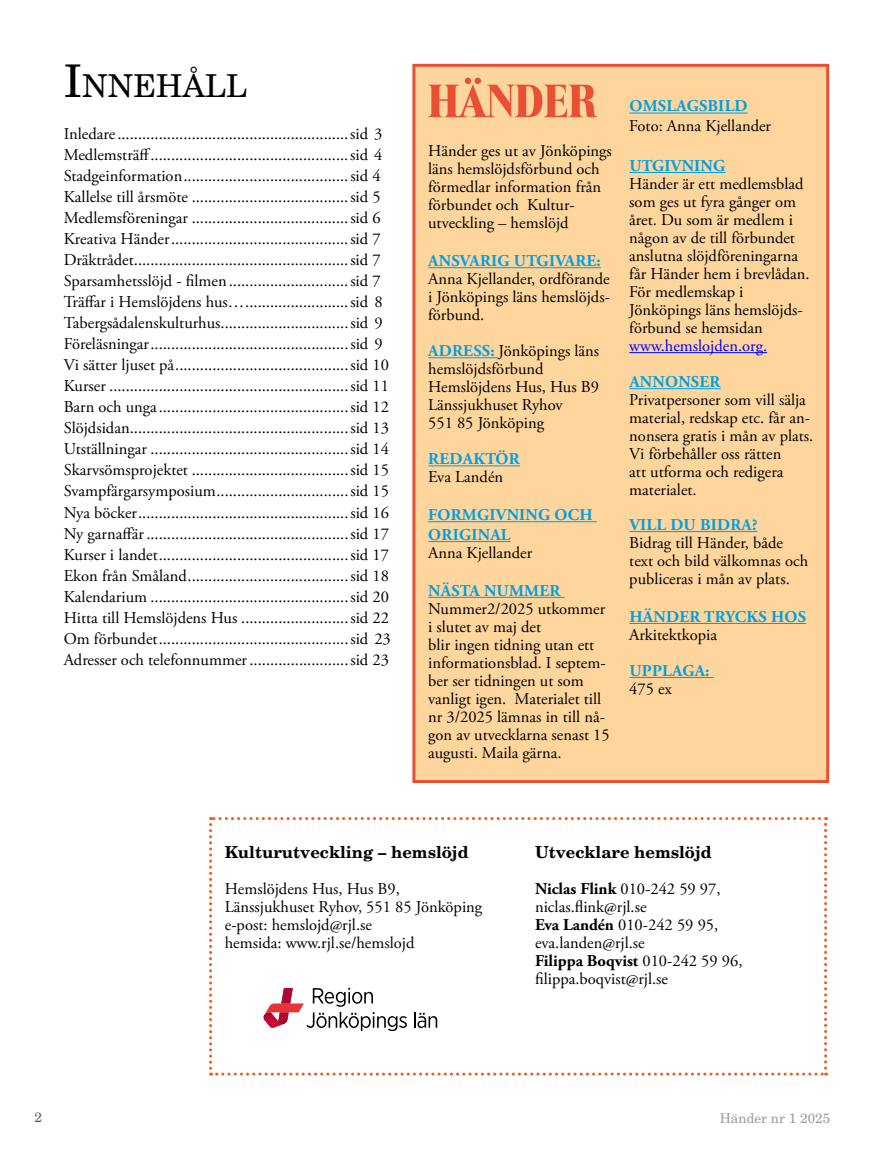
<style>
.page{position:relative;width:893px;height:1149px;background:#fff}
.page>*{position:absolute;margin:0;border:0;box-sizing:border-box;transform-origin:0 0}
.t1{font:31.5px "New Century Schlbk LT Std";color:#000}
.t2{font:16.5px/18px "Adobe Garamond Pro";color:#000}
.t3{font:700 16.5px/19.8px "Adobe Garamond Pro";letter-spacing:.015em;color:#009fe3}
.t4{font:700 16.5px "New Century Schlbk LT Std";color:#000}
.t5{font:16.5px "Adobe Garamond Pro";color:#00f}
.t6{font:13.5px "New Century Schlbk LT Std";color:#9d9d9c}
.t7{font:13.5px "New Century Schlbk LT Std";color:#575756}
.s1{font-size:45px}
.s2{font-weight:700;color:#009fe3}
.s3{font-weight:700}
</style>
<div class="page">
<div style="left:415px;top:66px;width:412px;height:716px;background:#fed59c"></div>
<hr style="left:428px;top:267px;width:173px;height:1px;background:#009fe3">
<hr style="left:428px;top:357px;width:71px;height:1px;background:#009fe3">
<hr style="left:428px;top:465px;width:92px;height:1px;background:#009fe3">
<hr style="left:428px;top:521px;width:169px;height:1px;background:#009fe3">
<hr style="left:428px;top:541px;width:83px;height:1px;background:#009fe3">
<hr style="left:428px;top:596px;width:137px;height:1px;background:#009fe3">
<svg style="left:428px;top:78px;width:169px;height:40px"></svg>
<hr style="left:629px;top:113px;width:119px;height:1px;background:#009fe3">
<hr style="left:629px;top:172px;width:96px;height:1px;background:#009fe3">
<hr style="left:629px;top:352px;width:138px;height:1px;background:#00f">
<hr style="left:629px;top:388px;width:92px;height:1px;background:#009fe3">
<hr style="left:629px;top:531px;width:128px;height:1px;background:#009fe3">
<hr style="left:629px;top:623px;width:177px;height:1px;background:#009fe3">
<hr style="left:629px;top:677px;width:84px;height:1px;background:#009fe3">
<div style="left:412px;top:64px;width:417px;height:718px;border:3px solid #e94f35"></div>
<svg style="left:209px;top:817px;width:618px;height:258px"></svg>
<h1 class="t1" style="left:64px;top:67px;width:185px"><span class="s1">I</span>NNEHÅLL</h1>
<p class="t2" style="left:64px;top:124px;width:329px;line-height:21px">Inledare........................................................sid 3<br>Medlemsträff................................................sid 4<br>Stadgeinformation........................................sid 4<br>Kallelse till årsmöte ......................................sid 5<br>Medlemsföreningar ......................................sid 6<br>Kreativa Händer...........................................sid 7<br>Dräktrådet....................................................sid 7<br>Sparsamhetsslöjd - filmen.............................sid 7<br>Träffar i Hemslöjdens hus….........................sid 8<br>Tabergsådalenskulturhus...............................sid 9<br>Föreläsningar................................................sid 9<br>Vi sätter ljuset på..........................................sid 10<br>Kurser ..........................................................sid 11<br>Barn och unga..............................................sid 12<br>Slöjdsidan.....................................................sid 13<br>Utställningar ................................................sid 14<br>Skarvsömsprojektet ......................................sid 15<br>Svampfärgarsymposium................................sid 15<br>Nya böcker...................................................sid 16<br>Ny garnaffär.................................................sid 17<br>Kurser i landet..............................................sid 17<br>Ekon från Småland.......................................sid 18<br>Kalendarium ................................................sid 20<br>Hitta till Hemslöjdens Hus ..........................sid 22<br>Om förbundet..............................................sid 23<br>Adresser och telefonnummer........................sid 23</p>
<p class="t2" style="left:428px;top:142px;width:185px">Händer ges ut av Jönköpings läns hemslöjdsförbund och förmedlar information från förbundet och Kultur&shy;utveckling – hemslöjd</p>
<p class="t3" style="left:428px;top:251px;width:174px">ANSVARIG UTGIVARE:</p>
<p class="t2" style="left:428px;top:270px;width:183px;text-align:justify">Anna Kjellander, ordförande i Jönköpings läns hemslöjds&shy;förbund.</p>
<p class="t2" style="left:428px;top:342px;width:173px"><span class="s2">ADRESS:</span> Jönköpings läns hemslöjdsförbund<br>Hemslöjdens Hus, Hus B9<br>Länssjukhuset Ryhov<br>551 85 Jönköping</p>
<p class="t3" style="left:428px;top:449px;width:93px">REDAKTÖR</p>
<p class="t2" style="left:428px;top:468px;width:77px">Eva Landén</p>
<p class="t3" style="left:428px;top:505px;width:166px">FORMGIVNING OCH<br>ORIGINAL</p>
<p class="t2" style="left:428px;top:544px;width:106px">Anna Kjellander</p>
<p class="t3" style="left:428px;top:580px;width:134px">NÄSTA NUMMER</p>
<p class="t2" style="left:428px;top:600px;width:183px">Nummer2/2025 utkommer i slutet av maj det<br>blir ingen tidning utan ett informationsblad. I septem&shy;ber ser tidningen ut som vanligt igen. Materialet till nr 3/2025 lämnas in till nå&shy;gon av utvecklarna senast 15 augusti. Maila gärna.</p>
<p class="t3" style="left:629px;top:96px;width:120px">OMSLAGSBILD</p>
<p class="t2" style="left:629px;top:117px;width:143px">Foto: Anna Kjellander</p>
<p class="t3" style="left:629px;top:156px;width:97px">UTGIVNING</p>
<p class="t2" style="left:629px;top:175px;width:182px">Händer är ett medlemsblad som ges ut fyra gånger om året. Du som är medlem i någon av de till förbundet anslutna slöjdföreningarna får Händer hem i brevlådan.<br>För medlemskap i<br>Jönköpings läns hemslöjds&shy;förbund se hemsidan</p>
<p class="t5" style="left:629px;top:336px;width:139px">www.hemslojden.org.</p>
<p class="t3" style="left:629px;top:372px;width:93px">ANNONSER</p>
<p class="t2" style="left:629px;top:391px;width:186px">Privatpersoner som vill sälja material, redskap etc. får an&shy;nonsera gratis i mån av plats.<br>Vi förbehåller oss rätten<br>att utforma och redigera materialet.</p>
<p class="t3" style="left:629px;top:515px;width:130px">VILL DU BIDRA?</p>
<p class="t2" style="left:629px;top:534px;width:180px">Bidrag till Händer, både text och bild välkomnas och publiceras i mån av plats.</p>
<p class="t3" style="left:629px;top:607px;width:178px">HÄNDER TRYCKS HOS</p>
<p class="t2" style="left:629px;top:626px;width:89px">Arkitektkopia</p>
<p class="t3" style="left:629px;top:661px;width:81px">UPPLAGA:</p>
<p class="t2" style="left:629px;top:680px;width:44px">475 ex</p>
<p class="t4" style="left:225px;top:841px;width:245px">Kulturutveckling – hemslöjd</p>
<p class="t2" style="left:225px;top:879px;width:259px">Hemslöjdens Hus, Hus B9,<br>Länssjukhuset Ryhov, 551 85 Jönköping e-post: hemslojd@rjl.se<br>hemsida: www.rjl.se/hemslojd</p>
<p class="t4" style="left:535px;top:841px;width:178px">Utvecklare hemslöjd</p>
<p class="t2" style="left:535px;top:879px;width:209px"><span class="s3">Niclas Flink</span> 010-242 59 97, niclas.flink@rjl.se<br><span class="s3">Eva Landén</span> 010-242 59 95, eva.landen@rjl.se<br><span class="s3">Filippa Boqvist</span> 010-242 59 96, filippa.boqvist@rjl.se</p>
<p class="t7" style="left:34px;top:1108px;width:9px">2</p>
<p class="t6" style="left:720px;top:1109px;width:112px">Händer nr 1 2025</p>
</div>
